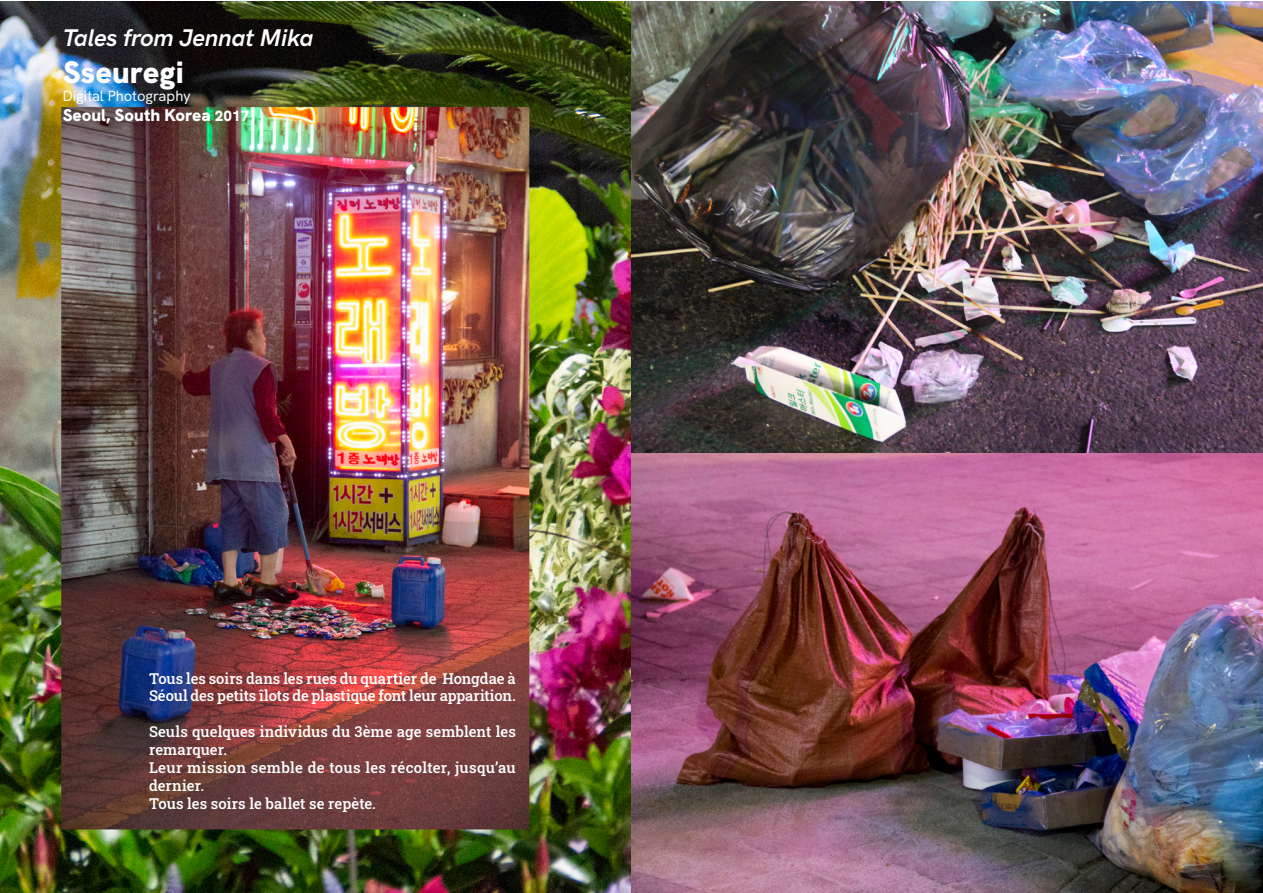
<style>
.page{position:relative;width:1263px;height:893px;background:#fff}
.page>*{position:absolute;margin:0;border:0;box-sizing:border-box;transform-origin:0 0}
.t1{font:900 30.75px "HK Grotesk";color:#fff}
.t2{font:italic 700 24px "HK Grotesk";color:#fff}
.t3{font:900 16.95px "HK Grotesk";color:#fff}
.texte_portfolio_blan{font:14.85px/17.9px "Roboto Slab";color:#fff}
.t4{font:500 14.85px "HK Grotesk";letter-spacing:-.01em;color:#fff}
.s1{font-size:14.85px}
</style>
<div class="page">
<img style="left:0;top:1px;width:1263px;height:892px">
<p class="t2" style="left:63px;top:19px;width:252px">Tales from Jennat Mika</p>
<p class="t1" style="left:63px;top:49px;width:123px">Sseuregi</p>
<p class="t4" style="left:63px;top:84px;width:130px">Digital Photography</p>
<p class="t3" style="left:63px;top:102px;width:188px">Seoul, South Korea <span class="s1">2017</span></p>
<p class="texte_portfolio_blan" style="left:149px;top:669px;width:368px">Tous les soirs dans les rues du quartier de Hongdae à<br>Séoul des petits îlots de plastique font leur apparition.</p>
<p class="texte_portfolio_blan" style="left:149px;top:722px;width:368px">Seuls quelques individus du 3ème age semblent les remarquer.</p>
<p class="texte_portfolio_blan" style="left:149px;top:758px;width:368px">Leur mission semble de tous les récolter, jusqu’au dernier.</p>
<p class="texte_portfolio_blan" style="left:149px;top:794px;width:228px">Tous les soirs le ballet se repète.</p>
</div>
